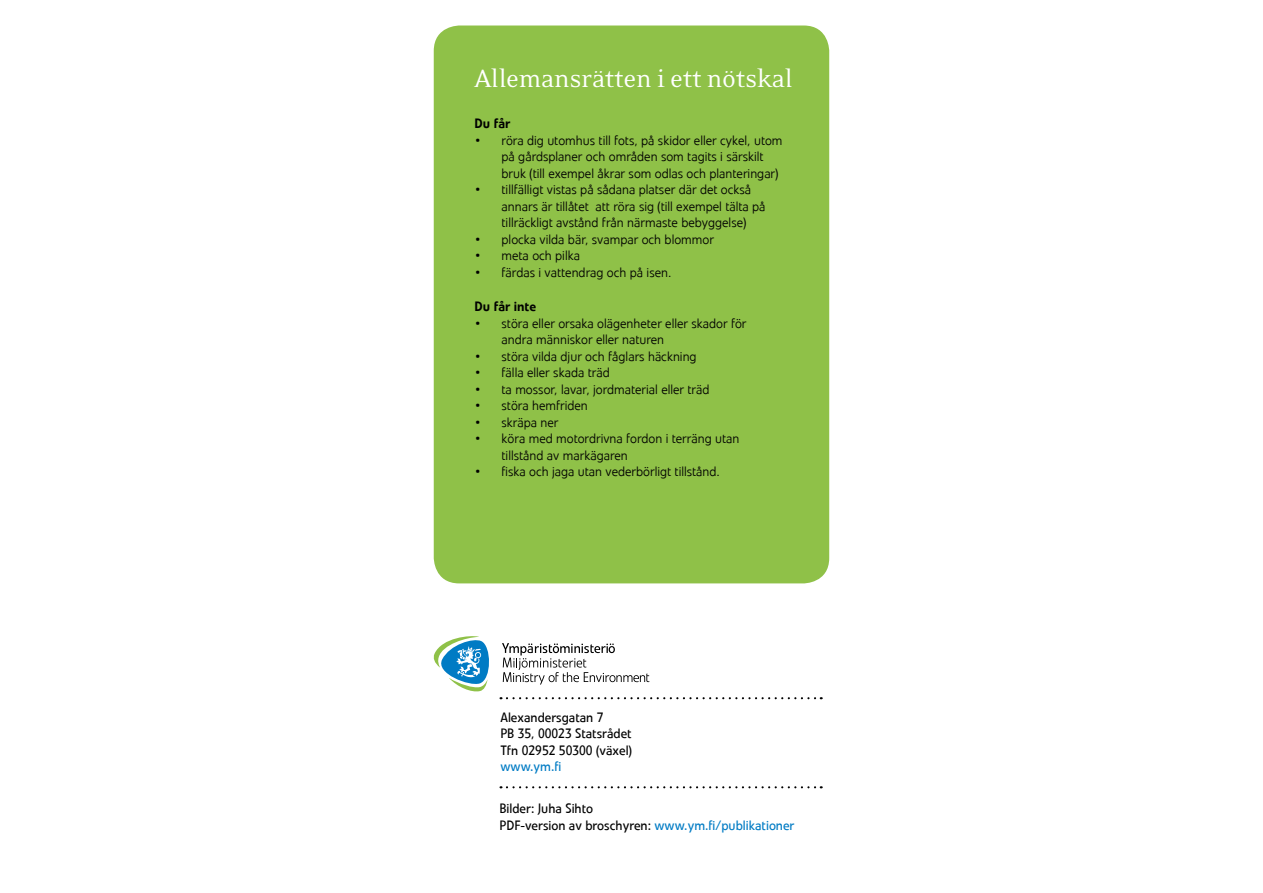
<style>
.page{position:relative;width:1263px;height:893px;background:#fff}
.page>*{position:absolute;margin:0;border:0;box-sizing:border-box;transform-origin:0 0}
.t1{font:28.5px "Eidetic Neo OT";letter-spacing:-.015em;color:#fff}
.t2{font:300 13.5px/16.5px "Veto Com";color:#000}
.t3{font:13.5px/16.5px "Veto Com";color:#000}
.t4{font:500 13.5px "Veto Com";color:#000}
.t5{font:13.5px "Veto Com";color:#007bc4}
.s1{color:#007bc4}
</style>
<div class="page">
<svg style="left:433px;top:636px;width:56px;height:56px"></svg>
<svg style="left:502px;top:643px;width:147px;height:41px"></svg>
<div style="left:434px;top:26px;width:395px;height:557px;background:#8fc148;border-radius:26px"></div>
<svg style="left:507px;top:697px;width:315px;height:2px"></svg>
<svg style="left:507px;top:786px;width:315px;height:2px"></svg>
<h1 class="t1" style="left:475px;top:64px;width:320px">Allemansrätten i ett nötskal</h1>
<p class="t4" style="left:475px;top:116px;width:37px">Du får</p>
<p class="t2" style="left:502px;top:132px;width:282px;text-indent:-27px">• röra dig utomhus till fots, på skidor eller cykel, utom på gårdsplaner och områden som tagits i särskilt bruk (till exempel åkrar som odlas och planteringar)</p>
<p class="t2" style="left:502px;top:182px;width:266px;text-indent:-27px">• tillfälligt vistas på sådana platser där det också annars är tillåtet att röra sig (till exempel tälta på tillräckligt avstånd från närmaste bebyggelse)</p>
<p class="t2" style="left:475px;top:231px;width:241px">• plocka vilda bär, svampar och blommor</p>
<p class="t2" style="left:475px;top:248px;width:107px">• meta och pilka</p>
<p class="t2" style="left:475px;top:264px;width:198px">• färdas i vattendrag och på isen.</p>
<p class="t4" style="left:475px;top:298px;width:63px">Du får inte</p>
<p class="t2" style="left:502px;top:315px;width:246px;text-indent:-27px">• störa eller orsaka olägenheter eller skador för andra människor eller naturen</p>
<p class="t2" style="left:475px;top:348px;width:224px">• störa vilda djur och fåglars häckning</p>
<p class="t2" style="left:475px;top:365px;width:137px">• fälla eller skada träd</p>
<p class="t2" style="left:475px;top:381px;width:236px">• ta mossor, lavar, jordmaterial eller träd</p>
<p class="t2" style="left:475px;top:398px;width:115px">• störa hemfriden</p>
<p class="t2" style="left:475px;top:414px;width:85px">• skräpa ner</p>
<p class="t2" style="left:502px;top:431px;width:239px;text-indent:-27px">• köra med motordrivna fordon i terräng utan tillstånd av markägaren</p>
<p class="t2" style="left:475px;top:464px;width:247px">• fiska och jaga utan vederbörligt tillstånd.</p>
<p class="t3" style="left:500px;top:709px;width:133px">Alexandersgatan 7<br>PB 35, 00023 Statsrådet<br>Tfn 02952 50300 (växel)</p>
<p class="t5" style="left:500px;top:759px;width:63px">www.ym.fi</p>
<p class="t3" style="left:499px;top:800px;width:296px">Bilder: Juha Sihto<br>PDF-version av broschyren: <span class="s1">www.ym.fi/publikationer</span></p>
</div>
